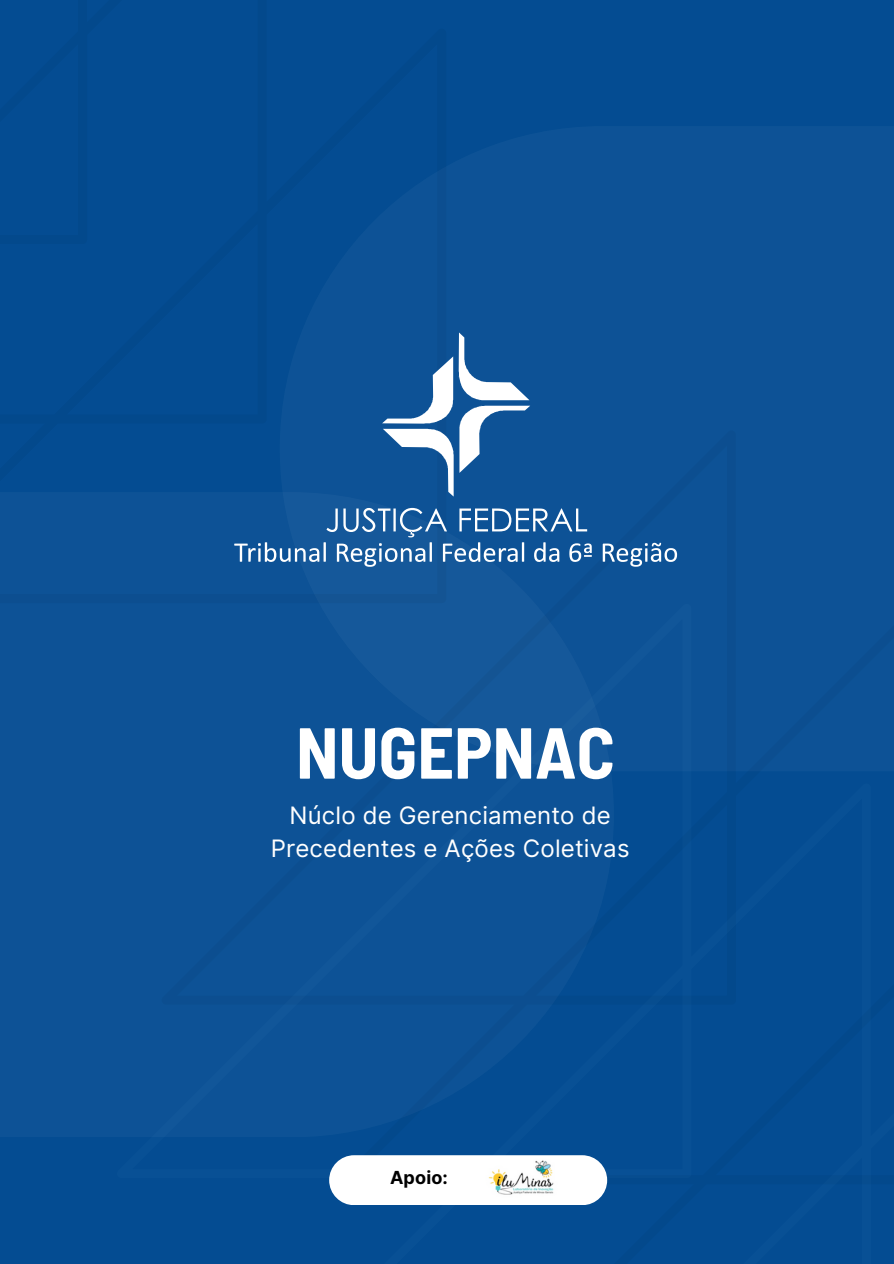
<style>
.page{position:relative;width:894px;height:1264px;background:#fff}
.page>*{position:absolute;margin:0;border:0;box-sizing:border-box;transform-origin:0 0}
.t1{font:700 semi-condensed 72px "Barlow";color:#fff}
.t2{font:24px/32.7px "Inter";letter-spacing:.005em;color:#fff;text-align:center}
.t3{font:700 18px "Inter";letter-spacing:.01em;color:#000}
</style>
<div class="page">
<div style="left:0;top:0;width:893px;height:1263px;background:#044c92"></div>
<div style="left:446px;top:496px;width:232px;height:107px;background:#0d5296"></div>
<div style="left:283px;top:492px;width:163px;height:111px;background:#15589a"></div>
<svg style="left:152px;top:603px;width:539px;height:602px;fill:#0d5296"></svg>
<svg style="left:382px;top:332px;width:148px;height:164px"></svg>
<svg style="left:234px;top:508px;width:443px;height:59px"></svg>
<div style="left:329px;top:1155px;width:278px;height:50px;background:#fff;border-radius:25px"></div>
<img style="left:488px;top:1160px;width:66px;height:35px">
<p class="t1" style="left:296px;top:706px;width:320px">NUGEPNAC</p>
<p class="t2" style="left:270px;top:799px;width:360px">Núclo de Gerenciamento de<br>Precedentes e Ações Coletivas</p>
<p class="t3" style="left:390px;top:1166px;width:59px">Apoio:</p>
</div>
